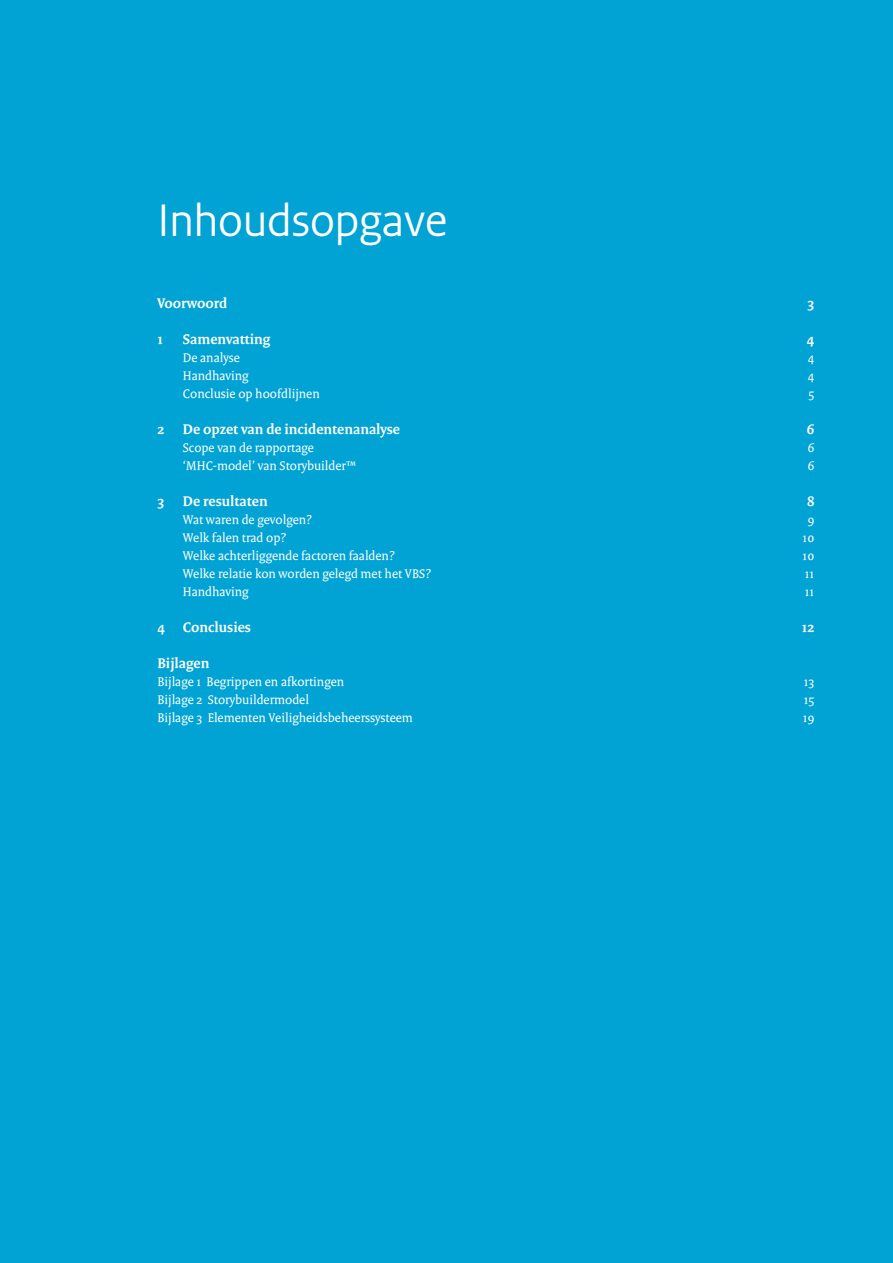
<style>
.page{position:relative;width:893px;height:1263px;background:#00a3d3}
.page>*{position:absolute;margin:0;border:0;box-sizing:border-box;transform-origin:0 0}
.t1{font:48px "Rijksoverheid Sans Heading";color:#fff}
.t2{font:700 15px "Rijksoverheid Serif";color:#fff}
.t3{font:13.5px "Rijksoverheid Serif";color:#fff}
</style>
<div class="page">
<h1 class="t1" style="left:157px;top:192px;width:291px">Inhoudsopgave</h1>
<p class="t2" style="left:157px;top:294px;width:72px">Voorwoord</p>
<p class="t2" style="left:807px;top:294px;width:8px">3</p>
<p class="t2" style="left:157px;top:330px;width:7px">1</p>
<p class="t2" style="left:183px;top:330px;width:89px">Samenvatting</p>
<p class="t2" style="left:807px;top:330px;width:9px">4</p>
<p class="t3" style="left:183px;top:349px;width:59px">De analyse</p>
<p class="t3" style="left:808px;top:349px;width:8px">4</p>
<p class="t3" style="left:183px;top:367px;width:67px">Handhaving</p>
<p class="t3" style="left:808px;top:367px;width:8px">4</p>
<p class="t3" style="left:183px;top:385px;width:138px">Conclusie op hoofdlijnen</p>
<p class="t3" style="left:808px;top:385px;width:7px">5</p>
<p class="t2" style="left:157px;top:420px;width:244px">2 De opzet van de incidentenanalyse</p>
<p class="t2" style="left:807px;top:420px;width:9px">6</p>
<p class="t3" style="left:183px;top:439px;width:133px">Scope van de rapportage</p>
<p class="t3" style="left:808px;top:439px;width:8px">6</p>
<p class="t3" style="left:183px;top:457px;width:175px">‘MHC-model’ van Storybuilder™</p>
<p class="t3" style="left:808px;top:457px;width:8px">6</p>
<p class="t2" style="left:157px;top:492px;width:112px">3 De resultaten</p>
<p class="t2" style="left:807px;top:492px;width:9px">8</p>
<p class="t3" style="left:183px;top:511px;width:131px">Wat waren de gevolgen?</p>
<p class="t3" style="left:808px;top:511px;width:8px">9</p>
<p class="t3" style="left:183px;top:529px;width:105px">Welk falen trad op?</p>
<p class="t3" style="left:803px;top:529px;width:13px">10</p>
<p class="t3" style="left:183px;top:547px;width:214px">Welke achterliggende factoren faalden?</p>
<p class="t3" style="left:803px;top:547px;width:13px">10</p>
<p class="t3" style="left:183px;top:565px;width:250px">Welke relatie kon worden gelegd met het VBS?</p>
<p class="t3" style="left:805px;top:565px;width:11px">11</p>
<p class="t3" style="left:183px;top:583px;width:67px">Handhaving</p>
<p class="t3" style="left:805px;top:583px;width:11px">11</p>
<p class="t2" style="left:157px;top:618px;width:95px">4 Conclusies</p>
<p class="t2" style="left:802px;top:618px;width:14px">12</p>
<p class="t2" style="left:157px;top:654px;width:54px">Bijlagen</p>
<p class="t3" style="left:157px;top:673px;width:188px">Bijlage 1 Begrippen en afkortingen</p>
<p class="t3" style="left:804px;top:673px;width:12px">13</p>
<p class="t3" style="left:157px;top:691px;width:153px">Bijlage 2 Storybuildermodel</p>
<p class="t3" style="left:804px;top:691px;width:12px">15</p>
<p class="t3" style="left:157px;top:709px;width:257px">Bijlage 3 Elementen Veiligheidsbeheerssysteem</p>
<p class="t3" style="left:803px;top:709px;width:13px">19</p>
</div>
